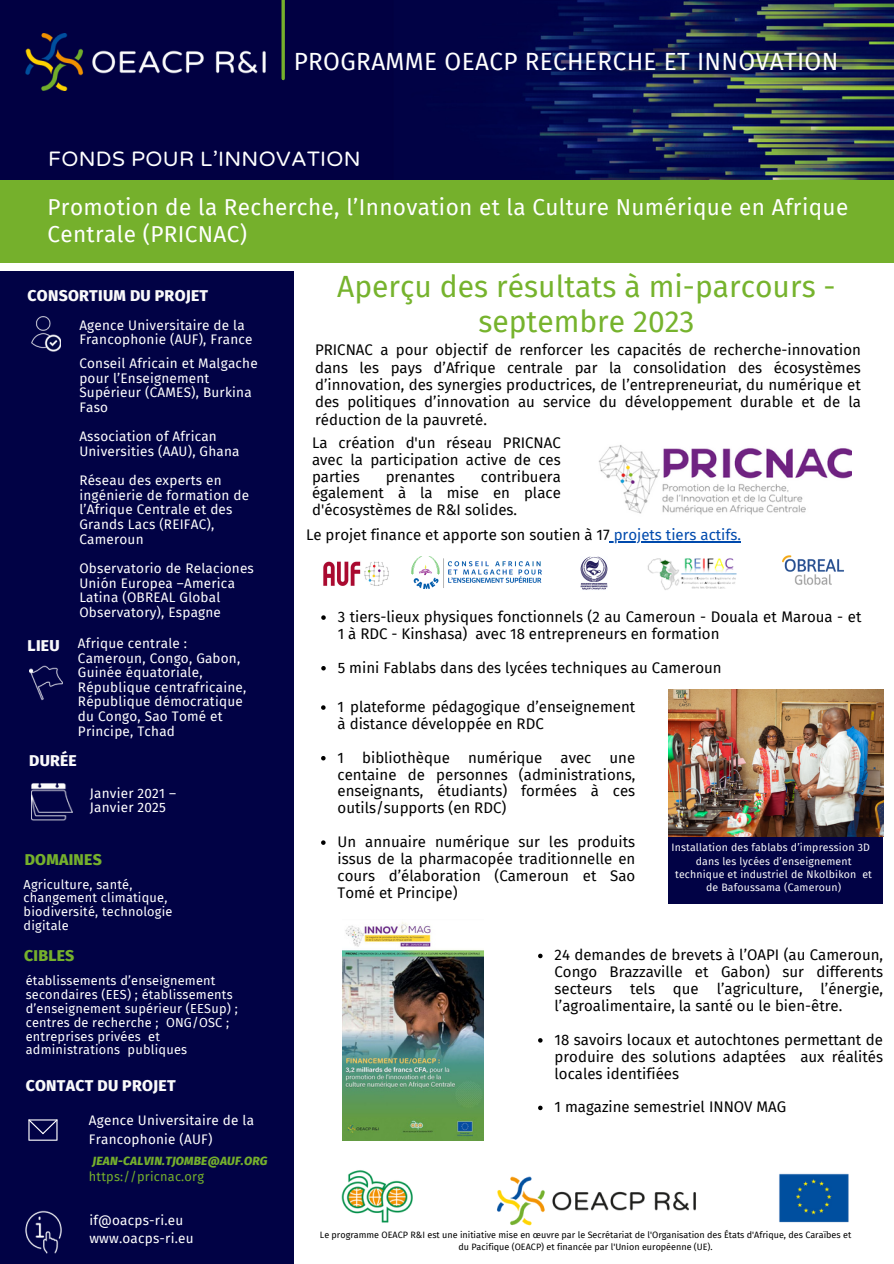
<style>
.page{position:relative;width:894px;height:1264px;background:#fff}
.page>*{position:absolute;margin:0;border:0;box-sizing:border-box;transform-origin:0 0}
.t1{font:30px/34.8px "Fira Sans";color:#76b32d;text-align:center}
.t2{font:24.3px "Fira Sans";letter-spacing:.015em;color:#fff}
.t3{font:22.5px/27px "Fira Sans";letter-spacing:.015em;color:#fff}
.t4{font:21px "Varela Round";letter-spacing:.015em;color:#fff}
.t5{font:800 15.75px "Fira Sans";letter-spacing:.015em;color:#f9f9fa}
.t6{font:800 15.75px "Fira Sans";letter-spacing:.015em;color:#75b02c}
.t7{font:15px/16.8px "Fira Sans";color:#000;text-align:justify}
.t8{font:13.5px/14.5px "Fira Sans";letter-spacing:.015em;color:#fff}
.t9{font:12.75px/13.8px "Fira Sans";letter-spacing:.015em;color:#fff}
.t10{font:12.75px "Fira Sans";letter-spacing:.015em;color:#75b02c}
.t11{font:italic 800 12px "Fira Sans";letter-spacing:.015em;color:#75b02c}
.t12{font:10.5px/13px "Fira Sans";letter-spacing:.015em;color:#f9f9fa;text-align:center}
.t13{font:9px/12px "Fira Sans";color:#000;text-align:center}
.s1{color:#004aad}
</style>
<div class="page">
<div style="left:0;top:271px;width:293px;height:992px;background:#010245"></div>
<img style="left:0;top:0;width:893px;height:180px">
<div style="left:0;top:180px;width:893px;height:83px;background:#75b02c"></div>
<img style="left:31px;top:317px;width:30px;height:34px">
<img style="left:29px;top:665px;width:34px;height:35px">
<img style="left:31px;top:783px;width:42px;height:38px">
<svg style="left:281px;top:0;width:4px;height:79px"></svg>
<svg style="left:28px;top:1119px;width:30px;height:21px"></svg>
<img style="left:293px;top:1162px;width:556px;height:71px">
<img style="left:26px;top:33px;width:239px;height:58px">
<img style="left:598px;top:445px;width:253px;height:70px">
<img style="left:25px;top:1210px;width:37px;height:44px">
<img style="left:343px;top:922px;width:140px;height:218px">
<img style="left:323px;top:561px;width:66px;height:25px">
<img style="left:580px;top:557px;width:27px;height:33px">
<img style="left:782px;top:555px;width:62px;height:30px">
<img style="left:412px;top:557px;width:129px;height:31px">
<img style="left:647px;top:558px;width:90px;height:32px">
<img style="left:668px;top:689px;width:215px;height:147px">
<svg style="left:538px;top:953px;width:4px;height:5px"></svg>
<svg style="left:538px;top:1038px;width:4px;height:4px"></svg>
<svg style="left:538px;top:1105px;width:4px;height:5px"></svg>
<div style="left:668px;top:837px;width:214px;height:66px;background:#010245"></div>
<svg style="left:321px;top:615px;width:4px;height:5px"></svg>
<svg style="left:321px;top:666px;width:4px;height:4px"></svg>
<hr style="left:609px;top:541px;width:132px;height:1px;background:#004aad">
<svg style="left:321px;top:705px;width:4px;height:4px"></svg>
<svg style="left:321px;top:756px;width:4px;height:4px"></svg>
<svg style="left:321px;top:840px;width:4px;height:4px"></svg>
<p class="t2" style="left:293px;top:47px;width:546px">PROGRAMME OEACP RECHERCHE ET INNOVATION</p>
<p class="t4" style="left:48px;top:146px;width:314px">FONDS POUR L’INNOVATION</p>
<p class="t3" style="left:47px;top:194px;width:802px">Promotion de la Recherche, l’Innovation et la Culture Numérique en Afrique<br>Centrale (PRICNAC)</p>
<p class="t5" style="left:28px;top:286px;width:182px">CONSORTIUM DU PROJET</p>
<p class="t5" style="left:28px;top:636px;width:33px">LIEU</p>
<p class="t8" style="left:79px;top:318px;width:175px">Agence Universitaire de la<br>Francophonie (AUF), France</p>
<p class="t8" style="left:79px;top:356px;width:180px">Conseil Africain et Malgache pour l’Enseignement<br>Supérieur (CAMES), Burkina<br>Faso</p>
<p class="t8" style="left:79px;top:429px;width:162px">Association of African<br>Universities (AAU), Ghana</p>
<p class="t8" style="left:79px;top:473px;width:171px">Réseau des experts en ingénierie de formation de l’Afrique Centrale et des<br>Grands Lacs (REIFAC),<br>Cameroun</p>
<p class="t8" style="left:79px;top:561px;width:176px">Observatorio de Relaciones<br>Unión Europea –America<br>Latina (OBREAL Global<br>Observatory), Espagne</p>
<p class="t8" style="left:78px;top:636px;width:111px">Afrique centrale :</p>
<p class="t8" style="left:78px;top:650px;width:170px">Cameroun, Congo, Gabon,<br>Guinée équatoriale,<br>République centrafricaine,<br>République démocratique du Congo, Sao Tomé et<br>Principe, Tchad</p>
<p class="t5" style="left:29px;top:751px;width:49px">DURÉE</p>
<p class="t8" style="left:90px;top:786px;width:88px">Janvier 2021 –</p>
<p class="t8" style="left:90px;top:800px;width:78px">Janvier 2025</p>
<p class="t6" style="left:25px;top:849px;width:79px">DOMAINES</p>
<p class="t9" style="left:24px;top:877px;width:150px">Agriculture, santé, changement climatique, biodiversité, technologie digitale</p>
<p class="t6" style="left:24px;top:946px;width:52px">CIBLES</p>
<p class="t9" style="left:26px;top:974px;width:213px">établissements d’enseignement secondaires (EES) ; établissements d’enseignement supérieur (EESup) ;</p>
<p class="t9" style="left:26px;top:1015px;width:205px">centres de recherche ; ONG/OSC ; entreprises privées et administrations publiques</p>
<p class="t5" style="left:26px;top:1076px;width:151px">CONTACT DU PROJET</p>
<p class="t8" style="left:89px;top:1110px;width:167px;line-height:19px">Agence Universitaire de la<br>Francophonie (AUF)</p>
<p class="t10" style="left:89px;top:1168px;width:116px">https://pricnac.org</p>
<p class="t11" style="left:93px;top:1153px;width:176px">JEAN-CALVIN.TJOMBE@AUF.ORG</p>
<p class="t8" style="left:89px;top:1212px;width:95px">if@oacps-ri.eu</p>
<p class="t8" style="left:89px;top:1230px;width:106px">www.oacps-ri.eu</p>
<p class="t1" style="left:337px;top:269px;width:500px">Aperçu des résultats à mi-parcours - septembre 2023</p>
<p class="t7" style="left:315px;top:341px;width:547px;line-height:17.4px">PRICNAC a pour objectif de renforcer les capacités de recherche-innovation dans les pays d’Afrique centrale par la consolidation des écosystèmes d’innovation, des synergies productrices, de l’entrepreneuriat, du numérique et des politiques d’innovation au service du développement durable et de la réduction de la pauvreté.</p>
<p class="t7" style="left:312px;top:434px;width:250px">La création d'un réseau PRICNAC avec la participation active de ces parties</p>
<p class="t7" style="left:312px;top:468px;width:250px;text-indent:169px">contribuera également à la mise en place d'écosystèmes de R&amp;I solides.</p>
<p class="t7" style="left:385px;top:468px;width:71px">prenantes</p>
<p class="t7" style="left:306px;top:526px;width:436px">Le projet finance et apporte son soutien à 17 <span class="s1">projets tiers actifs.</span></p>
<p class="t7" style="left:337px;top:608px;width:525px">3 tiers-lieux physiques fonctionnels (2 au Cameroun - Douala et Maroua - et<br>1 à RDC - Kinshasa) avec 18 entrepreneurs en formation</p>
<p class="t7" style="left:337px;top:659px;width:385px">5 mini Fablabs dans des lycées techniques au Cameroun</p>
<p class="t7" style="left:337px;top:698px;width:299px">1 plateforme pédagogique d’enseignement à distance développée en RDC</p>
<p class="t7" style="left:337px;top:749px;width:299px">1 bibliothèque numérique avec une centaine de personnes (administrations, enseignants, étudiants) formées à ces outils/supports (en RDC)</p>
<p class="t7" style="left:337px;top:833px;width:299px">Un annuaire numérique sur les produits issus de la pharmacopée traditionnelle en cours d’élaboration (Cameroun et Sao Tomé et Principe)</p>
<p class="t12" style="left:671px;top:841px;width:202px">Installation des fablabs d’impression 3D dans les lycées d’enseignement technique et industriel de Nkolbikon et de Bafoussama (Cameroun)</p>
<p class="t7" style="left:554px;top:947px;width:330px">24 demandes de brevets à l’OAPI (au Cameroun, Congo Brazzaville et Gabon) sur differents secteurs tels que l’agriculture, l’énergie, l’agroalimentaire, la santé ou le bien-être.</p>
<p class="t7" style="left:554px;top:1031px;width:330px">18 savoirs locaux et autochtones permettant de produire des solutions adaptées aux réalités locales identifiées</p>
<p class="t7" style="left:554px;top:1098px;width:233px">1 magazine semestriel INNOV MAG</p>
<p class="t13" style="left:320px;top:1229px;width:532px">Le programme OEACP R&amp;I est une initiative mise en œuvre par le Secrétariat de l'Organisation des États d'Afrique, des Caraïbes et du Pacifique (OEACP) et financée par l'Union européenne (UE).</p>
</div>
